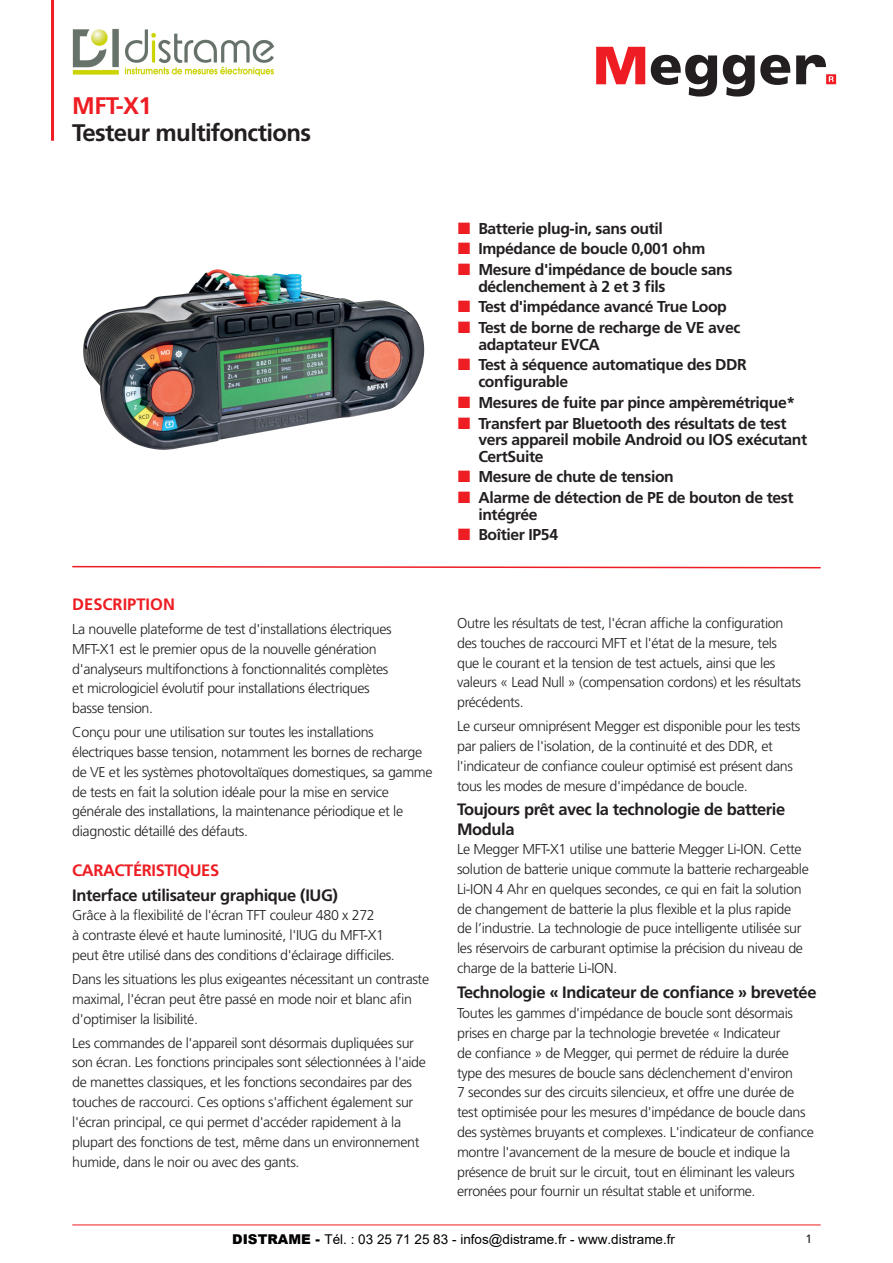
<style>
.page{position:relative;width:893px;height:1263px;background:#fff}
.page>*{position:absolute;margin:0;border:0;box-sizing:border-box;transform-origin:0 0}
.t1{font:700 24px "Frutiger LT Pro";letter-spacing:-.025em;color:#231f20}
.t2{font:700 24px "Frutiger LT Pro";color:#ee1d23}
.t3{font:700 16.5px/19.8px "Frutiger LT Pro";letter-spacing:-.025em;color:#231f20}
.t4{font:700 16.5px "Frutiger LT Pro";letter-spacing:-.025em;color:#ee1d23}
.t5{font:700 16.5px "Frutiger LT Pro";color:#ee1d23}
.t6{font:700 15.75px/20.7px "Frutiger LT Pro";letter-spacing:-.025em;color:#231f20}
.t7{font:300 14.25px/19.8px "Frutiger LT Pro";letter-spacing:-.025em;color:#231f20}
.t8{font:13.5px "Arial";color:#000}
.t9{font:12px "Frutiger LT Pro";color:#231f20}
.s1{font-weight:900}
.s2{font-style:inherit}
</style>
<div class="page">
<hr style="left:51px;top:0;width:3px;height:141px;background:#ee1d23">
<svg style="left:596px;top:47px;width:49px;height:37px"></svg>
<svg style="left:651px;top:55px;width:66px;height:42px"></svg>
<svg style="left:723px;top:55px;width:67px;height:42px"></svg>
<svg style="left:796px;top:55px;width:40px;height:29px"></svg>
<svg style="left:72px;top:565px;width:749px;height:4px"></svg>
<img style="left:83px;top:269px;width:342px;height:181px">
<hr style="left:72px;top:1225px;width:749px;height:1px;background:#ee1d23">
<img style="left:72px;top:28px;width:203px;height:49px">
<h1 class="t2" style="left:72px;top:91px;width:81px">MFT-X1</h1>
<h1 class="t1" style="left:72px;top:118px;width:240px">Testeur multifonctions</h1>
<p class="t5" style="left:72px;top:594px;width:104px">DESCRIPTION</p>
<p class="t7" style="left:72px;top:619px;width:321px">La nouvelle plateforme de test d'installations électriques MFT-X1 est le premier opus de la nouvelle génération d'analyseurs multifonctions à fonctionnalités complètes et micrologiciel évolutif pour installations électriques basse tension.</p>
<p class="t7" style="left:72px;top:722px;width:362px">Conçu pour une utilisation sur toutes les installations électriques basse tension, notamment les bornes de recharge de VE et les systèmes photovoltaïques domestiques, sa gamme de tests en fait la solution idéale pour la mise en service générale des installations, la maintenance périodique et le diagnostic détaillé des défauts.</p>
<p class="t4" style="left:72px;top:861px;width:148px">CARACTÉRISTIQUES</p>
<p class="t3" style="left:72px;top:885px;width:267px">Interface utilisateur graphique (IUG)</p>
<p class="t7" style="left:72px;top:905px;width:324px">Grâce à la flexibilité de l'écran TFT couleur 480 x 272<br>à contraste élevé et haute luminosité, l'IUG du MFT-X1 peut être utilisé dans des conditions d'éclairage difficiles.</p>
<p class="t7" style="left:72px;top:969px;width:358px">Dans les situations les plus exigeantes nécessitant un contraste maximal, l'écran peut être passé en mode noir et blanc afin d'optimiser la lisibilité.</p>
<p class="t7" style="left:72px;top:1033px;width:355px">Les commandes de l'appareil sont désormais dupliquées sur son écran. Les fonctions principales sont sélectionnées à l'aide de manettes classiques, et les fonctions secondaires par des touches de raccourci. Ces options s'affichent également sur l'écran principal, ce qui permet d'accéder rapidement à la plupart des fonctions de test, même dans un environnement humide, dans le noir ou avec des gants.</p>
<p class="t6" style="left:478px;top:218px;width:256px">Batterie plug-in, sans outil<br>Impédance de boucle 0,001 ohm<br>Mesure d'impédance de boucle sans</p>
<p class="t6" style="left:478px;top:276px;width:263px">déclenchement à 2 et 3 fils<br>Test d'impédance avancé True Loop<br>Test de borne de recharge de VE avec</p>
<p class="t6" style="left:478px;top:334px;width:270px">adaptateur EVCA<br>Test à séquence automatique des DDR</p>
<p class="t6" style="left:478px;top:371px;width:318px">configurable<br>Mesures de fuite par pince ampèremétrique*<br>Transfert par Bluetooth des résultats de test</p>
<p class="t6" style="left:478px;top:431px;width:330px;line-height:16.5px">vers appareil mobile Android ou IOS exécutant<br>CertSuite</p>
<p class="t6" style="left:478px;top:466px;width:317px">Mesure de chute de tension<br>Alarme de détection de PE de bouton de test</p>
<p class="t6" style="left:478px;top:504px;width:81px">intégrée<br>Boîtier IP54</p>
<p class="t7" style="left:457px;top:613px;width:345px">Outre les résultats de test, l'écran affiche la configuration des touches de raccourci MFT et l'état de la mesure, tels que le courant et la tension de test actuels, ainsi que les valeurs « Lead Null » (compensation cordons) et les résultats précédents.</p>
<p class="t7" style="left:457px;top:716px;width:345px">Le curseur omniprésent Megger est disponible pour les tests par paliers de l'isolation, de la continuité et des DDR, et l'indicateur de confiance couleur optimisé est présent dans tous les modes de mesure d'impédance de boucle.</p>
<p class="t3" style="left:457px;top:799px;width:330px">Toujours prêt avec la technologie de batterie<br>Modula</p>
<p class="t7" style="left:457px;top:839px;width:353px">Le Megger MFT-X1 utilise une batterie Megger Li-ION. Cette solution de batterie unique commute la batterie rechargeable Li-ION 4 Ahr en quelques secondes, ce qui en fait la solution de changement de batterie la plus flexible et la plus rapide de l’industrie. La technologie de puce intelligente utilisée sur les réservoirs de carburant optimise la précision du niveau de charge de la batterie Li-ION.</p>
<p class="t3" style="left:457px;top:983px;width:361px">Technologie « Indicateur de confiance » brevetée</p>
<p class="t7" style="left:457px;top:1003px;width:358px">Toutes les gammes d'impédance de boucle sont désormais prises en charge par la technologie brevetée « Indicateur<br>de confiance » de Megger, qui permet de réduire la durée type des mesures de boucle sans déclenchement d'environ<br>7 secondes sur des circuits silencieux, et offre une durée de test optimisée pour les mesures d'impédance de boucle dans des systèmes bruyants et complexes. L'indicateur de confiance montre l'avancement de la mesure de boucle et indique la présence de bruit sur le circuit, tout en éliminant les valeurs erronées pour fournir un résultat stable et uniforme.</p>
<p class="t8" style="left:232px;top:1230px;width:444px"><span class="s1">DISTRAME -</span> T<span class="s2">é</span>l. : 03 25 71 25 83 - infos@distrame.fr - www.distrame.fr</p>
<p class="t9" style="left:805px;top:1231px;width:8px">1</p>
</div>
